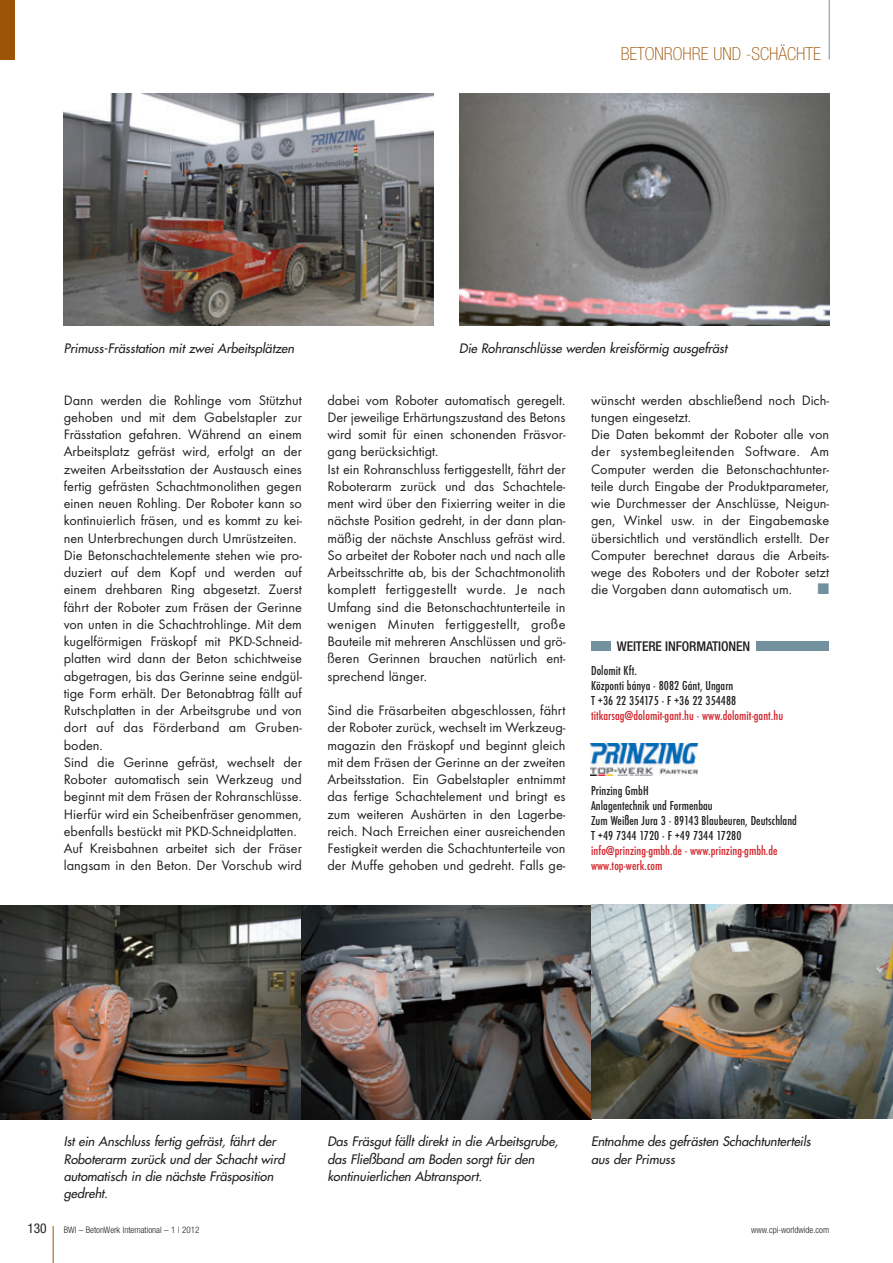
<style>
.page{position:relative;width:893px;height:1263px;background:#fff}
.page>*{position:absolute;margin:0;border:0;box-sizing:border-box;transform-origin:0 0}
.t1{font:100 condensed 18px "Helvetica Neue";color:#9c5506}
.t2{font:14.25px/17.2px "Futura T";color:#231f20}
.t3{font:14.25px "European Pi Three";color:#73909f}
.t4{font:500 condensed 13.5px/15px "Futura T";letter-spacing:.005em;color:#231f20}
.t5{font:500 condensed 13.5px/15px "Futura T";letter-spacing:.005em;color:#d1232a}
.t6{font:500 condensed 13.5px "Helvetica Neue";letter-spacing:-.01em;color:#231f20}
.t7{font:condensed 13.5px "Helvetica Neue";color:#231f20}
.t8{font:italic 12.75px/17.2px "Futura";letter-spacing:-.005em;color:#231f20}
.t9{font:300 condensed 9px "Helvetica Neue";color:#231f20}
</style>
<div class="page">
<hr style="left:53px;top:1226px;width:1px;height:37px;background:#9c5506">
<hr style="left:829px;top:0;width:1px;height:60px;background:#73909f">
<div style="left:0;top:0;width:15px;height:60px;background:#9c5506"></div>
<img style="left:590px;top:743px;width:107px;height:33px">
<div style="left:591px;top:641px;width:19px;height:10px;background:#73909f"></div>
<div style="left:756px;top:641px;width:73px;height:10px;background:#73909f"></div>
<img style="left:64px;top:94px;width:370px;height:231px">
<img style="left:459px;top:94px;width:370px;height:232px">
<img style="left:0;top:905px;width:302px;height:214px">
<img style="left:302px;top:905px;width:289px;height:214px">
<img style="left:591px;top:905px;width:301px;height:214px">
<img style="left:892px;top:904px;width:1px;height:215px">
<p class="t1" style="left:621px;top:47px;width:202px">BETONROHRE UND -SCHÄCHTE</p>
<p class="t8" style="left:64px;top:340px;width:234px">Primuss-Frässtation mit zwei Arbeitsplätzen</p>
<p class="t8" style="left:459px;top:340px;width:272px">Die Rohranschlüsse werden kreisförmig ausgefräst</p>
<p class="t2" style="left:64px;top:392px;width:240px">Dann werden die Rohlinge vom Stützhut gehoben und mit dem Gabel stapler zur Fräs station gefahren. Wäh rend an einem Arbeitsplatz gefräst wird, erfolgt an der zweiten Arbeitsstation der Austausch eines fertig gefrästen Schacht mono lithen gegen einen neuen Rohling. Der Roboter kann so kontinuierlich fräsen, und es kommt zu kei&shy;nen Unter brechungen durch Umrüstzeiten.<br>Die Betonschachtelemente stehen wie pro&shy;duziert auf dem Kopf und werden auf einem drehbaren Ring abgesetzt. Zuerst fährt der Roboter zum Fräsen der Gerinne von unten in die Schachtrohlinge. Mit dem kugel förmigen Fräskopf mit PKD-Schneid - platten wird dann der Beton schichtweise ab getragen, bis das Gerinne seine endgül&shy;tige Form erhält. Der Betonabtrag fällt auf Rutschplatten in der Arbeitsgrube und von dort auf das Förderband am Gruben - boden.<br>Sind die Gerinne gefräst, wechselt der Roboter automatisch sein Werkzeug und beginnt mit dem Fräsen der Rohranschlüsse.<br>Hierfür wird ein Scheibenfräser genommen, ebenfalls bestückt mit PKD-Schneidplatten.<br>Auf Kreisbahnen arbeitet sich der Fräser langsam in den Beton. Der Vorschub wird</p>
<p class="t2" style="left:327px;top:392px;width:240px">dabei vom Roboter automatisch geregelt.<br>Der jeweilige Erhärtungszustand des Betons wird somit für einen schonenden Fräs vor - gang berücksichtigt.<br>Ist ein Rohranschluss fertiggestellt, fährt der Roboterarm zurück und das Schachtele - ment wird über den Fixierring weiter in die nächste Position gedreht, in der dann plan&shy;mäßig der nächste Anschluss gefräst wird.<br>So arbeitet der Roboter nach und nach alle Arbeitsschritte ab, bis der Schachtmonolith komplett fertiggestellt wurde. Je nach Umfang sind die Betonschachtunterteile in wenigen Minuten fertiggestellt, große Bauteile mit mehreren Anschlüssen und grö&shy;ßeren Gerinnen brauchen natürlich ent&shy;sprechend länger.</p>
<p class="t2" style="left:327px;top:703px;width:240px;text-align:justify">Sind die Fräsarbeiten abgeschlossen, fährt der Roboter zurück, wechselt im Werkzeug - magazin den Fräskopf und beginnt gleich mit dem Fräsen der Gerinne an der zweiten Arbeitsstation. Ein Gabelstapler entnimmt das fertige Schachtelement und bringt es zum weiteren Aushärten in den Lagerbe - reich. Nach Erreichen einer ausreichenden Festigkeit werden die Schachtunterteile von der Muffe gehoben und gedreht. Falls ge -</p>
<p class="t2" style="left:591px;top:392px;width:240px">wünscht werden abschließend noch Dich - tun gen eingesetzt.<br>Die Daten bekommt der Roboter alle von der systembegleitenden Software. Am Computer werden die Betonschachtunter - teile durch Eingabe der Produktparameter, wie Durchmesser der Anschlüsse, Neigun - gen, Winkel usw. in der Eingabemaske über sichtlich und verständlich erstellt. Der Computer berechnet daraus die Arbeits - wege des Roboters und der Roboter setzt die Vorgaben dann automatisch um.</p>
<p class="t3" style="left:817px;top:581px;width:13px">-</p>
<p class="t6" style="left:617px;top:642px;width:135px">WEITERE INFORMATIONEN</p>
<p class="t4" style="left:591px;top:664px;width:147px">Dolomit Kft.<br>Központi bánya · 8082 Gánt, Ungarn<br>T +36 22 354175 · F +36 22 354488</p>
<p class="t5" style="left:591px;top:709px;width:194px">titkarsag@dolomit-gant.hu · www.dolomit-gant.hu</p>
<p class="t4" style="left:591px;top:784px;width:207px">Prinzing GmbH<br>Anlagentechnik und Formenbau<br>Zum Weißen Jura 3 · 89143 Blaubeuren, Deutschland<br>T +49 7344 1720 · F +49 7344 17280</p>
<p class="t5" style="left:591px;top:844px;width:188px">info@prinzing-gmbh.de · www.prinzing-gmbh.de www.top-werk.com</p>
<p class="t8" style="left:64px;top:1134px;width:225px">Ist ein Anschluss fertig gefräst, fährt der Roboterarm zurück und der Schacht wird automatisch in die nächste Fräsposition gedreht.</p>
<p class="t8" style="left:327px;top:1134px;width:235px">Das Fräsgut fällt direkt in die Arbeitsgrube, das Fließband am Boden sorgt für den kontinuierlichen Abtransport.</p>
<p class="t8" style="left:591px;top:1134px;width:224px">Entnahme des gefrästen Schachtunterteils aus der Primuss</p>
<p class="t7" style="left:28px;top:1223px;width:21px">130</p>
<p class="t9" style="left:64px;top:1226px;width:137px">BWI – BetonWerk International – 1 | 2012</p>
<p class="t9" style="left:751px;top:1226px;width:79px">www.cpi-worldwide.com</p>
</div>
